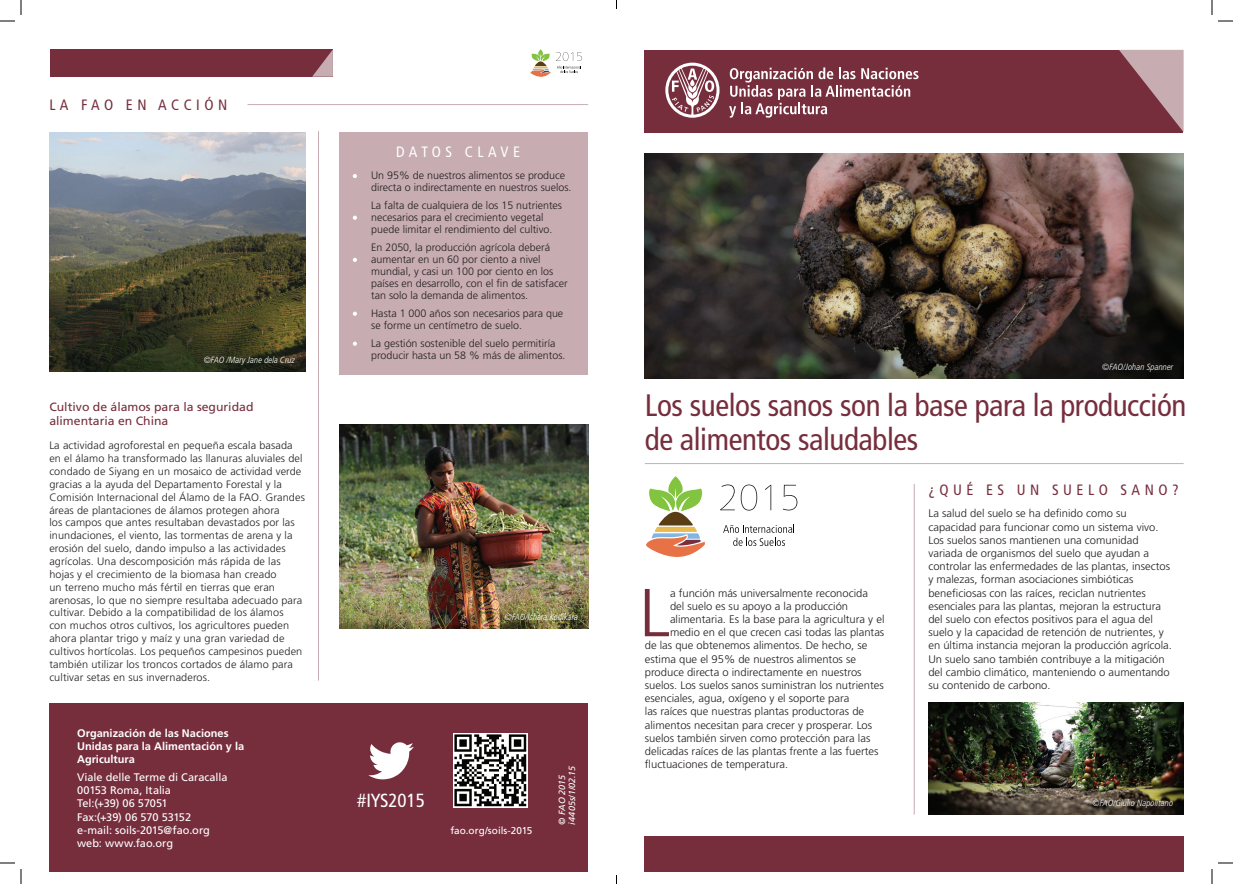
<style>
.page{position:relative;width:1233px;height:884px;background:#fff}
.page>*{position:absolute;margin:0;border:0;box-sizing:border-box;transform-origin:0 0}
.t1{font:300 67.7px "Frutiger LT Pro";color:#762e3d}
.t2{font:condensed 31px/34px "Frutiger LT Pro";letter-spacing:-.015em;color:#762e3d}
.t3{font:condensed 19px "Frutiger LT Pro";color:#fff}
.t4{font:condensed 15px "Frutiger LT Pro";letter-spacing:.3em;color:#762e3d}
.t5{font:condensed 15px "Frutiger LT Pro";letter-spacing:.29em;color:#fff}
.t6{font:12px/14.4px "Frutiger LT Pro";color:#762e3d}
.t7{font:300 11px/13.2px "Frutiger LT Pro";color:#231f20}
.t8{font:11px/13.2px "Frutiger LT Std";letter-spacing:-.005em;color:#fff}
.t9{font:700 11px/13.2px "Frutiger LT Std";color:#fff}
.t10{font:300 10.7px/12.8px "Frutiger LT Pro";letter-spacing:.01em;color:#231f20}
.t11{font:10px "Frutiger LT Std";color:#fff}
.t12{font:italic 300 condensed 9px "Frutiger LT Pro";color:#fff}
.t13{font:italic 9px/10px "Frutiger LT Std";letter-spacing:.005em;color:#fff}
</style>
<div class="page">
<div style="left:339px;top:132px;width:249px;height:243px;background:#c7acb2"></div>
<img style="left:645px;top:153px;width:538px;height:225px">
<div style="left:645px;top:50px;width:538px;height:82px;background:#762e3d"></div>
<hr style="left:645px;top:463px;width:538px;height:1px;background:#c7acb2">
<svg style="left:1119px;top:50px;width:64px;height:81px"></svg>
<div style="left:645px;top:836px;width:539px;height:35px;background:#762e3d"></div>
<img style="left:49px;top:132px;width:256px;height:240px">
<img style="left:339px;top:424px;width:249px;height:204px">
<svg style="left:353px;top:174px;width:4px;height:4px"></svg>
<svg style="left:353px;top:258px;width:4px;height:4px"></svg>
<svg style="left:353px;top:216px;width:4px;height:4px"></svg>
<svg style="left:353px;top:312px;width:4px;height:4px"></svg>
<svg style="left:353px;top:342px;width:4px;height:4px"></svg>
<div style="left:49px;top:703px;width:539px;height:168px;background:#762e3d"></div>
<img style="left:453px;top:733px;width:75px;height:75px">
<div style="left:50px;top:49px;width:283px;height:28px;background:#762e3d"></div>
<svg style="left:312px;top:49px;width:21px;height:28px"></svg>
<hr style="left:914px;top:484px;width:1px;height:331px;background:#c7acb2">
<hr style="left:318px;top:131px;width:1px;height:549px;background:#c7acb2">
<svg style="left:368px;top:742px;width:46px;height:37px"></svg>
<hr style="left:247px;top:104px;width:341px;height:1px;background:#c7acb2">
<img style="left:929px;top:703px;width:254px;height:112px">
<svg style="left:646px;top:476px;width:59px;height:81px"></svg>
<svg style="left:720px;top:484px;width:37px;height:26px"></svg>
<svg style="left:765px;top:485px;width:6px;height:25px"></svg>
<svg style="left:783px;top:485px;width:14px;height:25px"></svg>
<svg style="left:723px;top:524px;width:71px;height:22px"></svg>
<svg style="left:665px;top:63px;width:54px;height:55px"></svg>
<svg style="left:729px;top:67px;width:189px;height:51px"></svg>
<svg style="left:530px;top:49px;width:52px;height:28px"></svg>
<svg style="left:1218px;top:20px;width:15px;height:2px"></svg>
<svg style="left:1218px;top:862px;width:15px;height:2px"></svg>
<svg style="left:0;top:0;width:22px;height:22px"></svg>
<svg style="left:0;top:862px;width:22px;height:22px"></svg>
<svg style="left:1211px;top:0;width:1px;height:15px"></svg>
<svg style="left:1211px;top:869px;width:1px;height:15px"></svg>
<h3 class="t4" style="left:49px;top:96px;width:54px">La FAO</h3>
<h3 class="t4" style="left:126px;top:96px;width:103px">en acci ón</h3>
<p class="t12" style="left:204px;top:355px;width:93px">©FAO /Mary Jane dela Cruz</p>
<p class="t6" style="left:49px;top:400px;width:206px">Cultivo de álamos para la seguridad alimentaria en China</p>
<p class="t10" style="left:49px;top:439px;width:257px">La actividad agroforestal en pequeña escala basada en el álamo ha transformado las llanuras aluviales del condado de Siyang en un mosaico de actividad verde gracias a la ayuda del Departamento Forestal y la Comisión Internacional del Álamo de la FAO. Grandes áreas de plantaciones de álamos protegen ahora<br>los campos que antes resultaban devastados por las inundaciones, el viento, las tormentas de arena y la erosión del suelo, dando impulso a las actividades agrícolas. Una descomposición más rápida de las hojas y el crecimiento de la biomasa han creado<br>un terreno mucho más fértil en tierras que eran arenosas, lo que no siempre resultaba adecuado para cultivar. Debido a la compatibilidad de los álamos<br>con muchos otros cultivos, los agricultores pueden ahora plantar trigo y maíz y una gran variedad de cultivos hortícolas. Los pequeños campesinos pueden también utilizar los troncos cortados de álamo para cultivar setas en sus invernaderos.</p>
<p class="t9" style="left:77px;top:726px;width:169px">Organización de las Naciones<br>Unidas para la Alimentación y la<br>Agricultura</p>
<p class="t8" style="left:77px;top:771px;width:152px">Viale delle Terme di Caracalla<br>00153 Roma, Italia<br>Tel:(+39) 06 57051<br>Fax:(+39) 06 570 53152 e-mail: soils-2015@fao.org web: www.fao.org</p>
<h3 class="t5" style="left:396px;top:143px;width:125px">Datos clave</h3>
<p class="t10" style="left:371px;top:169px;width:202px;line-height:12px">Un 95% de nuestros alimentos se produce directa o indirectamente en nuestros suelos.</p>
<p class="t10" style="left:371px;top:199px;width:192px;line-height:12px">La falta de cualquiera de los 15 nutrientes necesarios para el crecimiento vegetal puede limitar el rendimiento del cultivo.</p>
<p class="t10" style="left:371px;top:241px;width:198px;line-height:12px">En 2050, la producción agrícola deberá aumentar en un 60 por ciento a nivel mundial, y casi un 100 por ciento en los países en desarrollo, con el fin de satisfacer tan solo la demanda de alimentos.</p>
<p class="t10" style="left:371px;top:307px;width:194px;line-height:12px">Hasta 1 000 años son necesarios para que se forme un centímetro de suelo.</p>
<p class="t10" style="left:371px;top:337px;width:196px;line-height:12px">La gestión sostenible del suelo permitiría producir hasta un 58 % más de alimentos.</p>
<p class="t12" style="left:505px;top:611px;width:75px">©FAO/Ishara Kodikara</p>
<h3 class="t3" style="left:357px;top:789px;width:69px">#IYS2015</h3>
<p class="t11" style="left:450px;top:825px;width:83px">fao.org/soils-2015</p>
<p class="t13" style="left:557px;top:825px;width:60px;rotate:-90deg">© FAO 2015 i4405s/1/02.15</p>
<p class="t12" style="left:1102px;top:362px;width:73px">©FAO/Johan Spanner</p>
<h2 class="t2" style="left:645px;top:388px;width:543px">Los suelos sanos son la base para la producción de alimentos saludables</h2>
<h1 class="t1" style="left:639px;top:573px;width:32px">L</h1>
<p class="t7" style="left:670px;top:586px;width:200px">a función más universalmente reconocida</p>
<p class="t7" style="left:670px;top:599px;width:180px">del suelo es su apoyo a la producción</p>
<p class="t7" style="left:670px;top:613px;width:216px">alimentaria. Es la base para la agricultura y el</p>
<p class="t7" style="left:670px;top:626px;width:216px">medio en el que crecen casi todas las plantas</p>
<p class="t7" style="left:645px;top:639px;width:224px">de las que obtenemos alimentos. De hecho, se</p>
<p class="t7" style="left:645px;top:652px;width:213px">estima que el 95% de nuestros alimentos se</p>
<p class="t7" style="left:645px;top:665px;width:218px">produce directa o indirectamente en nuestros</p>
<p class="t7" style="left:645px;top:679px;width:240px">suelos. Los suelos sanos suministran los nutrientes</p>
<p class="t7" style="left:645px;top:692px;width:206px">esenciales, agua, oxígeno y el soporte para</p>
<p class="t7" style="left:645px;top:705px;width:221px">las raíces que nuestras plantas productoras de</p>
<p class="t7" style="left:645px;top:718px;width:229px">alimentos necesitan para crecer y prosperar. Los</p>
<p class="t7" style="left:645px;top:731px;width:227px">suelos también sirven como protección para las</p>
<p class="t7" style="left:645px;top:745px;width:235px">delicadas raíces de las plantas frente a las fuertes</p>
<p class="t7" style="left:645px;top:758px;width:145px">fluctuaciones de temperatura.</p>
<h3 class="t4" style="left:928px;top:481px;width:252px">¿Qué es un suelo sano?</h3>
<p class="t7" style="left:928px;top:507px;width:245px">La salud del suelo se ha definido como su capacidad para funcionar como un sistema vivo.<br>Los suelos sanos mantienen una comunidad variada de organismos del suelo que ayudan a controlar las enfermedades de las plantas, insectos y malezas, forman asociaciones simbióticas beneficiosas con las raíces, reciclan nutrientes esenciales para las plantas, mejoran la estructura del suelo con efectos positivos para el agua del suelo y la capacidad de retención de nutrientes, y en última instancia mejoran la producción agrícola.<br>Un suelo sano también contribuye a la mitigación del cambio climático, manteniendo o aumentando su contenido de carbono.</p>
<p class="t12" style="left:1092px;top:797px;width:82px">©FAO/Giulio Napolitano</p>
</div>
